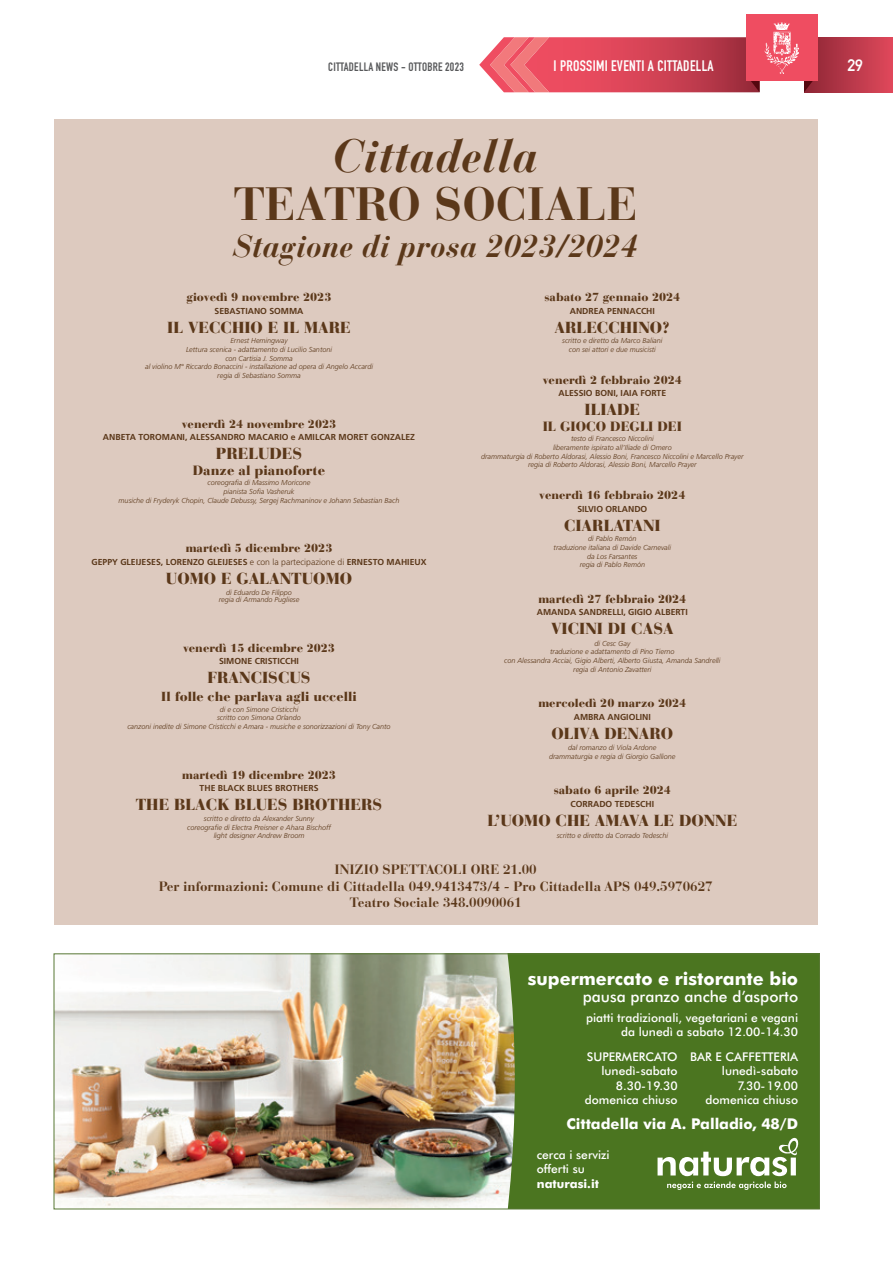
<style>
.page{position:relative;width:893px;height:1263px;background:#fff}
.page>*{position:absolute;margin:0;border:0;box-sizing:border-box;transform-origin:0 0}
.t1{font:700 46.35px "Bauer Bodoni Std";color:#5b381a}
.t2{font:italic 700 46.35px "Bauer Bodoni Std";color:#5b381a}
.t3{font:italic 700 31.35px "Bauer Bodoni Std";color:#5b381a}
.t4{font:800 18px "Futura BT";color:#fff}
.t5{font:700 16.5px "DIN Alternate";color:#fff}
.t6{font:900 15.9px "Bauer Bodoni Std";color:#5b381a}
.t7{font:500 15.6px "Futura BT";color:#fff}
.t8{font:700 15px "DIN Condensed";letter-spacing:.02em;color:#fff}
.t9{font:800 14.85px "Futura BT";color:#fff}
.t10{font:700 13.5px/16.2px "Bauer Bodoni Std";color:#5b381a;text-align:center}
.t11{font:900 13.35px "Bauer Bodoni Std";color:#5b381a}
.t12{font:900 13.05px "Bauer Bodoni Std";color:#5b381a}
.t13{font:500 12px/14.4px "Futura BT";color:#fff;text-align:right}
.t14{font:700 12px "DIN Condensed";letter-spacing:.02em;color:#57585a}
.t15{font:800 12px "Futura BT";color:#fff}
.t16{font:900 11.55px "Bauer Bodoni Std";color:#5b381a}
.t17{font:700 8.7px "Frutiger LT Std";color:#5b381a}
.t18{font:italic 300 7.2px/8.7px "Frutiger LT Std";color:#5b381a;text-align:center}
.s1{font-weight:300}
</style>
<div class="page">
<svg style="left:817px;top:37px;width:76px;height:55px;background:#bd3a4b"></svg>
<svg style="left:479px;top:37px;width:281px;height:55px;background:#d85262"></svg>
<svg style="left:804px;top:75px;width:14px;height:17px"></svg>
<div style="left:746px;top:15px;width:71px;height:66px;background:#ef4d61"></div>
<img style="left:764px;top:22px;width:35px;height:51px">
<img style="left:56px;top:955px;width:431px;height:252px">
<svg style="left:487px;top:955px;width:331px;height:252px;background:#547a2a"></svg>
<svg style="left:657px;top:1137px;width:141px;height:53px"></svg>
<div style="left:54px;top:953px;width:766px;height:256px;border:1px solid #587834"></div>
<div style="left:54px;top:119px;width:763px;height:806px;background:#ddcabf"></div>
<h3 class="t14" style="left:328px;top:58px;width:137px">CITTADELLA NEWS - OTTOBRE 2023</h3>
<h3 class="t8" style="left:554px;top:55px;width:162px">I PROSSIMI EVENTI A CITTADELLA</h3>
<h3 class="t5" style="left:848px;top:52px;width:17px">29</h3>
<h1 class="t2" style="left:333px;top:127px;width:208px">Cittadella</h1>
<h1 class="t1" style="left:234px;top:176px;width:405px">TEATRO SOCIALE</h1>
<h2 class="t3" style="left:233px;top:227px;width:407px">Stagione di prosa 2023/2024</h2>
<h3 class="t16" style="left:544px;top:290px;width:137px">sabato 27 gennaio 2024</h3>
<p class="t17" style="left:570px;top:305px;width:87px">ANDREA PENNACCHI</p>
<h3 class="t6" style="left:555px;top:317px;width:117px">ARLECCHINO?</h3>
<p class="t18" style="left:562px;top:337px;width:102px">scritto e diretto da Marco Baliani con sei attori e due musicisti</p>
<h3 class="t16" style="left:543px;top:373px;width:141px">venerdì 2 febbraio 2024</h3>
<p class="t17" style="left:558px;top:388px;width:109px">ALESSIO BONI, IAIA FORTE</p>
<h3 class="t6" style="left:585px;top:400px;width:57px">ILIADE</h3>
<h3 class="t11" style="left:543px;top:418px;width:141px">IL GIOCO DEGLI DEI</h3>
<p class="t18" style="left:481px;top:435px;width:264px">testo di Francesco Niccolini<br>liberamente ispirato all’Iliade di Omero<br>drammaturgia di Roberto Aldorasi, Alessio Boni, Francesco Niccolini e Marcello Prayer regia di Roberto Aldorasi, Alessio Boni, Marcello Prayer</p>
<h3 class="t16" style="left:539px;top:488px;width:148px">venerdì 16 febbraio 2024</h3>
<p class="t17" style="left:577px;top:503px;width:71px">SILVIO ORLANDO</p>
<h3 class="t6" style="left:564px;top:515px;width:98px">CIARLATANI</h3>
<p class="t18" style="left:554px;top:535px;width:119px">di Pablo Remón<br>traduzione italiana di Davide Carnevali da Los Farsantes<br>regia di Pablo Remón</p>
<h3 class="t16" style="left:538px;top:592px;width:150px">martedì 27 febbraio 2024</h3>
<p class="t17" style="left:537px;top:607px;width:152px">AMANDA SANDRELLI, GIGIO ALBERTI</p>
<h3 class="t6" style="left:551px;top:619px;width:124px">VICINI DI CASA</h3>
<p class="t18" style="left:504px;top:639px;width:218px">di Cesc Gay<br>traduzione e adattamento di Pino Tierno<br>con Alessandra Acciai, Gigio Alberti, Alberto Giusta, Amanda Sandrelli regia di Antonio Zavatteri</p>
<h3 class="t16" style="left:538px;top:696px;width:150px">mercoledì 20 marzo 2024</h3>
<p class="t17" style="left:574px;top:712px;width:78px">AMBRA ANGIOLINI</p>
<h3 class="t6" style="left:551px;top:724px;width:123px">OLIVA DENARO</h3>
<p class="t18" style="left:549px;top:743px;width:128px">dal romanzo di Viola Ardone drammaturgia e regia di Giorgio Gallione</p>
<h3 class="t16" style="left:554px;top:783px;width:119px">sabato 6 aprile 2024</h3>
<p class="t17" style="left:570px;top:799px;width:85px">CORRADO TEDESCHI</p>
<h3 class="t6" style="left:487px;top:811px;width:251px">L’UOMO CHE AMAVA LE DONNE</h3>
<p class="t18" style="left:557px;top:831px;width:113px">scritto e diretto da Corrado Tedeschi</p>
<h3 class="t10" style="left:159px;top:862px;width:555px">INIZIO SPETTACOLI ORE 21.00<br>Per informazioni: Comune di Cittadella 049.9413473/4 - Pro Cittadella APS 049.5970627<br>Teatro Sociale 348.0090061</h3>
<h3 class="t16" style="left:187px;top:290px;width:146px">giovedì 9 novembre 2023</h3>
<p class="t17" style="left:215px;top:305px;width:91px">SEBASTIANO SOMMA</p>
<h3 class="t6" style="left:167px;top:317px;width:185px">IL VECCHIO E IL MARE</h3>
<p class="t18" style="left:145px;top:337px;width:229px">Ernest Hemingway<br>Lettura scenica - adattamento di Lucilio Santoni<br>con Cartisia J. Somma<br>al violino M° Riccardo Bonaccini - installazione ad opera di Angelo Accardi regia di Sebastiano Somma</p>
<h3 class="t16" style="left:182px;top:417px;width:156px">venerdì 24 novembre 2023</h3>
<p class="t17" style="left:103px;top:432px;width:314px">ANBETA TOROMANI, ALESSANDRO MACARIO e AMILCAR MORET GONZALEZ</p>
<h3 class="t6" style="left:216px;top:444px;width:88px">PRELUDES</h3>
<h3 class="t11" style="left:193px;top:462px;width:134px">Danze al pianoforte</h3>
<p class="t18" style="left:119px;top:479px;width:282px">coreografia di Massimo Moricone<br>pianista Sofia Vasheruk<br>musiche di Fryderyk Chopin, Claude Debussy, Sergej Rachmaninov e Johann Sebastian Bach</p>
<h3 class="t16" style="left:186px;top:541px;width:148px">martedì 5 dicembre 2023</h3>
<p class="t17" style="left:92px;top:557px;width:337px">GEPPY GLEIJESES, LORENZO GLEIJESES <span class="s1">e con la partecipazione di</span> ERNESTO MAHIEUX</p>
<h3 class="t6" style="left:166px;top:569px;width:188px">UOMO E GALANTUOMO</h3>
<p class="t18" style="left:219px;top:589px;width:82px;line-height:7.2px">di Eduardo De Filippo regia di Armando Pugliese</p>
<h3 class="t16" style="left:183px;top:641px;width:153px">venerdì 15 dicembre 2023</h3>
<p class="t17" style="left:219px;top:656px;width:81px">SIMONE CRISTICCHI</p>
<h3 class="t6" style="left:207px;top:668px;width:105px">FRANCISCUS</h3>
<h3 class="t12" style="left:161px;top:688px;width:197px">Il folle che parlava agli uccelli</h3>
<p class="t18" style="left:127px;top:705px;width:265px">di e con Simone Cristicchi<br>scritto con Simona Orlando<br>canzoni inedite di Simone Cristicchi e Amara - musiche e sonorizzazioni di Tony Canto</p>
<h3 class="t16" style="left:182px;top:767px;width:155px">martedì 19 dicembre 2023</h3>
<p class="t17" style="left:200px;top:783px;width:120px">THE BLACK BLUES BROTHERS</p>
<h3 class="t6" style="left:136px;top:795px;width:248px">THE BLACK BLUES BROTHERS</h3>
<p class="t18" style="left:187px;top:814px;width:145px">scritto e diretto da Alexander Sunny coreografie di Electra Preisner e Ahara Bischoff light designer Andrew Broom</p>
<h3 class="t4" style="left:528px;top:965px;width:272px">supermercato e ristorante bio</h3>
<h3 class="t7" style="left:583px;top:985px;width:217px">pausa pranzo anche d’asporto</h3>
<h3 class="t13" style="left:586px;top:1010px;width:214px">piatti tradizionali, vegetariani e vegani da lunedì a sabato 12.00-14.30</h3>
<h3 class="t13" style="left:585px;top:1049px;width:94px">SUPERMERCATO lunedì-sabato<br>8.30-19.30 domenica chiuso</h3>
<h3 class="t13" style="left:690px;top:1049px;width:109px">BAR E CAFFETTERIA lunedì-sabato<br>7.30-19.00 domenica chiuso</h3>
<h3 class="t9" style="left:566px;top:1113px;width:233px">Cittadella via A. Palladio, 48/D</h3>
<h3 class="t13" style="left:537px;top:1147px;width:74px;text-align:left">cerca i servizi offerti su</h3>
<h3 class="t15" style="left:537px;top:1175px;width:64px">naturasi.it</h3>
</div>
